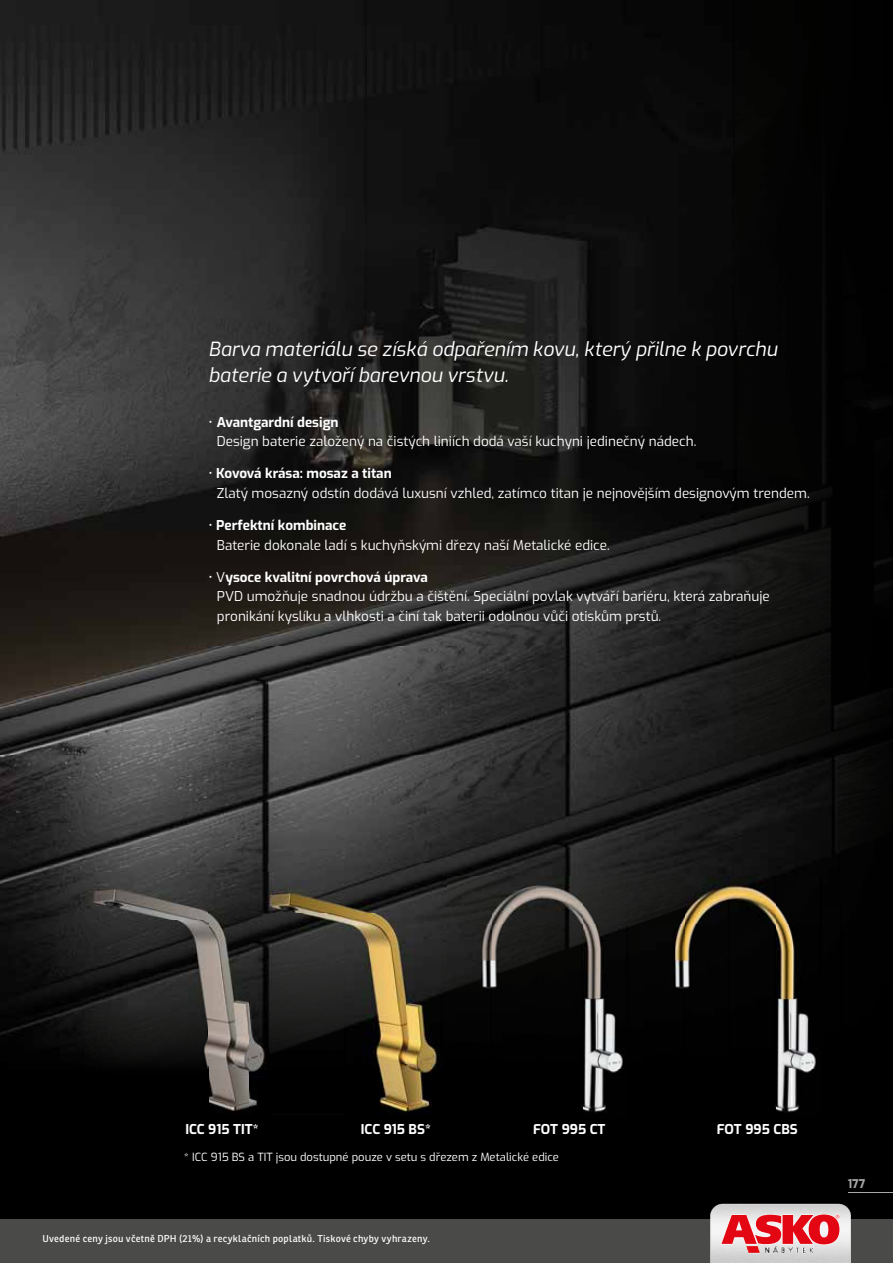
<style>
.page{position:relative;width:893px;height:1263px;background:#fff}
.page>*{position:absolute;margin:0;border:0;box-sizing:border-box;transform-origin:0 0}
.t1{font:italic 19.5px/25.5px "Exo";color:#fff}
.t2{font:13.5px/19.5px "Exo";color:#fff}
.t3{font:700 13.5px "Exo";color:#fff}
.t4{font:700 12px "Exo";color:#a8a8a7}
.t5{font:11.25px "Exo";color:#fff}
.t6{font:9.75px "Ronnia Basic Rg";letter-spacing:.025em;color:#fff}
.s1{font-weight:700}
</style>
<div class="page">
<img style="left:0;top:0;width:893px;height:755px">
<img style="left:0;top:755px;width:840px;height:151px">
<div style="left:840px;top:755px;width:53px;height:464px;background:#010101"></div>
<img style="left:0;top:906px;width:104px;height:313px">
<div style="left:421px;top:906px;width:51px;height:313px;background:#000"></div>
<div style="left:578px;top:906px;width:105px;height:313px;background:#000"></div>
<div style="left:789px;top:906px;width:52px;height:298px;background:#000"></div>
<div style="left:104px;top:1115px;width:317px;height:104px;background:#000"></div>
<div style="left:472px;top:1118px;width:106px;height:101px;background:#000"></div>
<div style="left:683px;top:1118px;width:106px;height:101px;background:#000"></div>
<img style="left:640px;top:877px;width:181px;height:241px">
<img style="left:447px;top:877px;width:182px;height:241px">
<img style="left:249px;top:863px;width:194px;height:50px">
<img style="left:271px;top:913px;width:172px;height:151px">
<img style="left:271px;top:1064px;width:172px;height:51px">
<img style="left:85px;top:872px;width:186px;height:243px">
<div style="left:0;top:1219px;width:893px;height:44px;background:#4a4a49"></div>
<svg style="left:710px;top:1204px;width:141px;height:59px;background:#dd9a9e"></svg>
<hr style="left:848px;top:1192px;width:45px;height:1px;background:#a8a8a7">
<img style="left:746px;top:1246px;width:47px;height:7px">
<h1 class="t1" style="left:208px;top:335px;width:570px">Barva materiálu se získá odpařením kovu, který přilne k povrchu baterie a vytvoří barevnou vrstvu.</h1>
<p class="t2" style="left:217px;top:411px;width:481px;text-indent:-9px">• <span class="s1">Avantgardní design<br></span>Design baterie založený na čistých liniích dodá vaší kuchyni jedinečný nádech.</p>
<p class="t2" style="left:217px;top:463px;width:594px;text-indent:-9px">• <span class="s1">Kovová krása: mosaz a titan<br></span>Zlatý mosazný odstín dodává luxusní vzhled, zatímco titan je nejnovějším designovým trendem.</p>
<p class="t2" style="left:217px;top:515px;width:395px;text-indent:-9px">• <span class="s1">Perfektní kombinace<br></span>Baterie dokonale ladí s kuchyňskými dřezy naší Metalické edice.</p>
<p class="t2" style="left:217px;top:567px;width:554px;text-indent:-9px">• V<span class="s1">ysoce kvalitní povrchová úprava<br></span>PVD umožňuje snadnou údržbu a čištění. Speciální povlak vytváří bariéru, která zabraňuje pronikání kyslíku a vlhkosti a činí tak baterii odolnou vůči otiskům prstů.</p>
<p class="t3" style="left:185px;top:1119px;width:75px">ICC 915 TIT*</p>
<p class="t3" style="left:361px;top:1119px;width:72px">ICC 915 BS*</p>
<p class="t3" style="left:533px;top:1119px;width:74px">FOT 995 CT</p>
<p class="t3" style="left:717px;top:1119px;width:83px">FOT 995 CBS</p>
<p class="t5" style="left:184px;top:1148px;width:377px">* ICC 915 BS a TIT jsou dostupné pouze v setu s dřezem z Metalické edice</p>
<p class="t6" style="left:43px;top:1233px;width:389px">Uvedené ceny jsou včetně DPH (21%) a recyklačních poplatků. Tiskové chyby vyhrazeny.</p>
<p class="t4" style="left:848px;top:1174px;width:19px">177</p>
</div>
